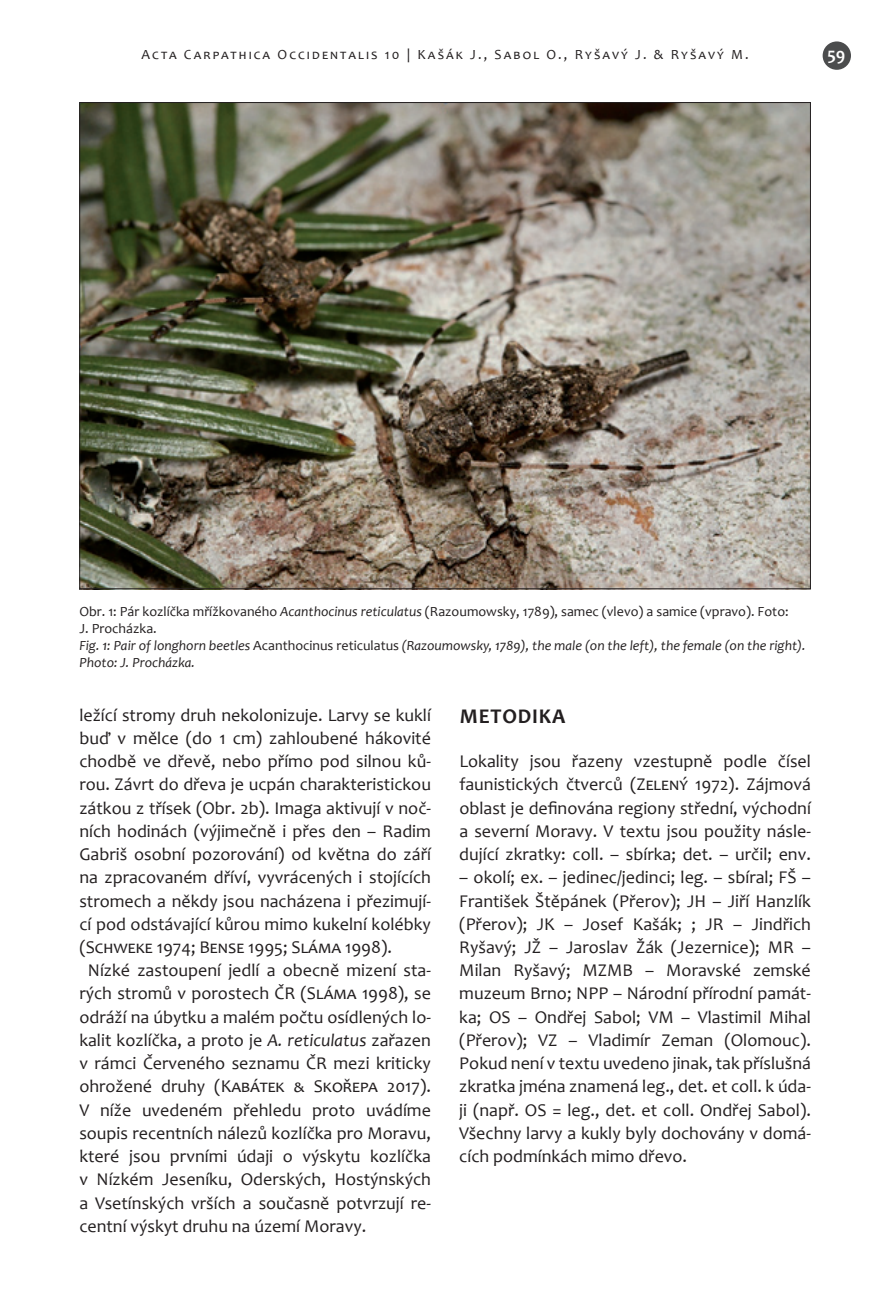
<style>
.page{position:relative;width:879px;height:1304px;background:#fff}
.page>*{position:absolute;margin:0;border:0;box-sizing:border-box;transform-origin:0 0}
.t1{font:700 21px "Candara";letter-spacing:.04em;color:#231f20}
.t2{font:18px/23.2px "Candara";color:#231f20;text-align:justify}
.t3{font:700 18px "Candara";color:#fff}
.t4{font:italic 14px/16.8px "Candara";color:#231f20}
.t5{font:14px "Candara";letter-spacing:.155em;color:#231f20}
.s1{font-style:normal}
.s2{font-style:italic}
</style>
<div class="page">
<div style="left:822px;top:41px;width:29px;height:29px;background:#4b4c4d;border-radius:50%"></div>
<img style="left:81px;top:104px;width:728px;height:483px">
<p class="t5" style="left:141px;top:46px;width:609px">Acta Carpathica Occidentalis 10 | Kašák J., Sabol O., Ryšavý J. &amp; Ryšavý M.</p>
<p class="t3" style="left:827px;top:43px;width:20px">59</p>
<p class="t4" style="left:79px;top:603px;width:728px"><span class="s1">Obr. 1: Pár kozlíčka mřížkovaného</span> Acanthocinus reticulatus <span class="s1">(Razoumowsky, 1789), samec (vlevo) a samice (vpravo). Foto:<br>J. Procházka.<br></span>Fig. 1: Pair of longhorn beetles <span class="s1">Acanthocinus reticulatus</span> (Razoumowsky, 1789), the male (on the left), the female (on the right).<br>Photo: J. Procházka.</p>
<p class="t2" style="left:79px;top:703px;width:353px">ležící stromy druh nekolonizuje. Larvy se kuklí</p>
<p class="t2" style="left:79px;top:726px;width:353px">buď v mělce (do 1 cm) zahloubené hákovité</p>
<p class="t2" style="left:79px;top:749px;width:353px">chodbě ve dřevě, nebo přímo pod silnou ků-</p>
<p class="t2" style="left:79px;top:773px;width:353px">rou. Závrt do dřeva je ucpán charakteristickou</p>
<p class="t2" style="left:79px;top:796px;width:353px">zátkou z třísek (Obr. 2b). Imaga aktivují v noč-</p>
<p class="t2" style="left:79px;top:819px;width:353px">ních hodinách (výjimečně i přes den – Radim</p>
<p class="t2" style="left:79px;top:842px;width:353px">Gabriš osobní pozorování) od května do září</p>
<p class="t2" style="left:79px;top:866px;width:353px">na zpracovaném dříví, vyvrácených i stojících</p>
<p class="t2" style="left:79px;top:889px;width:353px">stromech a někdy jsou nacházena i přezimují-</p>
<p class="t2" style="left:79px;top:912px;width:353px">cí pod odstávající kůrou mimo kukelní kolébky</p>
<p class="t2" style="left:79px;top:935px;width:314px">(Schweke 1974; Bense 1995; Sláma 1998).</p>
<p class="t2" style="left:88px;top:959px;width:344px">Nízké zastoupení jedlí a obecně mizení sta-</p>
<p class="t2" style="left:79px;top:982px;width:353px">rých stromů v porostech ČR (Sláma 1998), se</p>
<p class="t2" style="left:79px;top:1005px;width:353px">odráží na úbytku a malém počtu osídlených lo-</p>
<p class="t2" style="left:79px;top:1028px;width:353px">kalit kozlíčka, a proto je <span class="s2">A. reticulatus</span> zařazen</p>
<p class="t2" style="left:79px;top:1052px;width:353px">v rámci Červeného seznamu ČR mezi kriticky</p>
<p class="t2" style="left:79px;top:1075px;width:353px">ohrožené druhy (Kabátek &amp; Skořepa 2017).</p>
<p class="t2" style="left:79px;top:1098px;width:353px">V níže uvedeném přehledu proto uvádíme</p>
<p class="t2" style="left:79px;top:1121px;width:353px">soupis recentních nálezů kozlíčka pro Moravu,</p>
<p class="t2" style="left:79px;top:1144px;width:353px">které jsou prvními údaji o výskytu kozlíčka</p>
<p class="t2" style="left:79px;top:1168px;width:353px">v Nízkém Jeseníku, Oderských, Hostýnských</p>
<p class="t2" style="left:79px;top:1191px;width:353px">a Vsetínských vrších a současně potvrzují re-</p>
<p class="t2" style="left:79px;top:1214px;width:288px">centní výskyt druhu na území Moravy.</p>
<p class="t1" style="left:460px;top:703px;width:93px">METODIKA</p>
<p class="t2" style="left:459px;top:749px;width:353px">Lokality jsou řazeny vzestupně podle čísel faunistických čtverců (Zelený 1972). Zájmová oblast je definována regiony střední, východní a severní Moravy. V textu jsou použity násle&shy;dující zkratky: coll. – sbírka; det. – určil; env.</p>
<p class="t2" style="left:459px;top:866px;width:353px">– okolí; ex. – jedinec/jedinci; leg. – sbíral; FŠ – František Štěpánek (Přerov); JH – Jiří Hanzlík (Přerov); JK – Josef Kašák; ; JR – Jindřich Ryšavý; JŽ – Jaroslav Žák (Jezernice); MR – Milan Ryšavý; MZMB – Moravské zemské muzeum Brno; NPP – Národní přírodní památ&shy;ka; OS – Ondřej Sabol; VM – Vlastimil Mihal (Přerov); VZ – Vladimír Zeman (Olomouc).<br>Pokud není v textu uvedeno jinak, tak příslušná zkratka jména znamená leg., det. et coll. k úda&shy;ji (např. OS = leg., det. et coll. Ondřej Sabol).<br>Všechny larvy a kukly byly dochovány v domá&shy;cích podmínkách mimo dřevo.</p>
</div>
